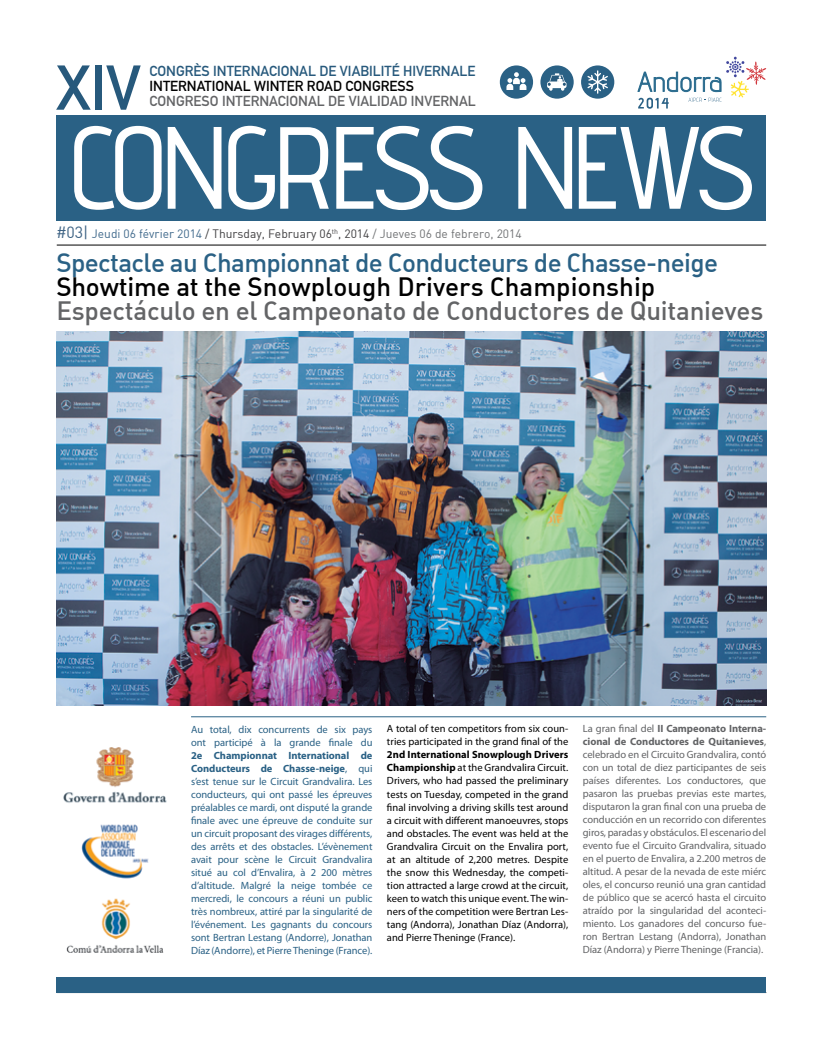
<style>
.page{position:relative;width:823px;height:1049px;background:#fff}
.page>*{position:absolute;margin:0;border:0;box-sizing:border-box;transform-origin:0 0}
.t1{font:800 109px "advent";color:#fff}
.t2{font:62.2px "DIN Mittelschrift Std";color:#27597c}
.t3{font:500 26px "DIN Alternate";letter-spacing:-.01em;color:#636466}
.t4{font:500 26px "DIN Alternate";letter-spacing:-.025em;color:#2a6185}
.t5{font:500 26px "DIN Alternate";color:#000}
.t6{font:16px "DIN";color:#3e6384}
.t7{font:14.3px "DIN Mittelschrift Std";color:#27597c}
.t8{font:14.3px "DIN Mittelschrift Std";color:#636466}
.t9{font:14.3px "DIN Mittelschrift Std";color:#000}
.t10{font:12px "DIN";color:#414042}
.t11{font:10.5px/13px "Myriad Pro";letter-spacing:-.005em;color:#636466;text-align:justify}
.t12{font:10.5px/13px "Myriad Pro";letter-spacing:-.005em;color:#2a6185}
.t13{font:10.5px/13px "Myriad Pro";letter-spacing:.005em;color:#000}
.s1{color:#426b8d}
.s2{color:#727476}
.s3{font-weight:700}
</style>
<div class="page">
<div style="left:57px;top:115px;width:708px;height:106px;background:#2a6185"></div>
<img style="left:57px;top:332px;width:708px;height:374px">
<img style="left:63px;top:747px;width:104px;height:206px">
<svg style="left:540px;top:65px;width:33px;height:34px"></svg>
<svg style="left:581px;top:65px;width:33px;height:34px"></svg>
<svg style="left:499px;top:65px;width:33px;height:34px"></svg>
<svg style="left:637px;top:57px;width:128px;height:52px"></svg>
<hr style="left:57px;top:245px;width:708px;height:1px;background:#000">
<hr style="left:191px;top:716px;width:574px;height:1px;background:#2a6185">
<div style="left:57px;top:977px;width:708px;height:16px;background:#2a6185"></div>
<h2 class="t2" style="left:57px;top:51px;width:85px">XIV</h2>
<h3 class="t7" style="left:149px;top:62px;width:327px">CONGRÈS INTERNACIONAL DE VIABILITÉ HIVERNALE</h3>
<h3 class="t9" style="left:149px;top:77px;width:13px">INTERNATIONAL</h3>
<h3 class="t9" style="left:254px;top:77px;width:21px">WINTER</h3>
<h3 class="t9" style="left:307px;top:77px;width:10px">ROAD</h3>
<h3 class="t9" style="left:345px;top:77px;width:18px">CONGRESS</h3>
<h3 class="t8" style="left:149px;top:92px;width:220px">CONGRESO INTERNACIONAL DE VIALIDAD</h3>
<h3 class="t8" style="left:410px;top:92px;width:14px">INVERNAL</h3>
<h1 class="t1" style="left:71px;top:90px;width:681px">CONGRESS NEWS</h1>
<h3 class="t6" style="left:56px;top:222px;width:34px">#03|</h3>
<h3 class="t4" style="left:56px;top:246px;width:662px">Spectacle au Championnat de Conducteurs de Chasse-neige</h3>
<h3 class="t5" style="left:56px;top:270px;width:600px">Showtime at the Snowplough Drivers Championship</h3>
<h3 class="t3" style="left:56px;top:294px;width:708px">Espectáculo en el Campeonato de Conductores de Quitanieves</h3>
<p class="t10" style="left:92px;top:226px;width:431px"><span class="s1">Jeudi 06 février 2014</span> / Thursday, February 06<sup>th</sup>, 2014 <span class="s2">/ Jueves 06 de febrero, 2014</span></p>
<p class="t12" style="left:191px;top:723px;width:183px">Au total, dix concurrents de six pays ont participé à la grande finale du</p>
<p class="t12" style="left:191px;top:749px;width:183px;text-align:justify"><span class="s3">2e Championnat International de Conducteurs de Chasse-neige</span>, qui s’est tenue sur le Circuit Grandvalira. Les conducteurs, qui ont passé les épreuves préalables ce mardi, ont disputé la grande finale avec une épreuve de conduite sur un circuit proposant des virages différents, des arrêts et des obstacles. L’évènement avait pour scène le Circuit Grandvalira situé au col d’Envalira, à 2 200 mètres d’altitude. Malgré la neige tombée ce mercredi, le concours a réuni un public très nombreux, attiré par la singularité de l’événement. Les gagnants du concours sont Bertran Lestang (Andorre), Jonathan Díaz (Andorre), et Pierre Theninge (France).</p>
<p class="t13" style="left:387px;top:723px;width:183px">A total of ten competitors from six coun&shy;tries participated in the grand final of the</p>
<p class="t13" style="left:387px;top:749px;width:183px;text-align:justify"><span class="s3">2nd International Snowplough Drivers Championship</span> at the Grandvalira Circuit.<br>Drivers, who had passed the preliminary tests on Tuesday, competed in the grand final involving a driving skills test around a circuit with different manoeuvres, stops and obstacles. The event was held at the Grandvalira Circuit on the Envalira port, at an altitude of 2,200 metres. Despite the snow this Wednesday, the competi&shy;tion attracted a large crowd at the circuit, keen to watch this unique event. The win&shy;ners of the competition were Bertran Les&shy;tang (Andorra), Jonathan Díaz (Andorra), and Pierre Theninge (France).</p>
<p class="t11" style="left:582px;top:723px;width:185px">La gran final del <span class="s3">II Campeonato Interna&shy;cional de Conductores de Quitanieves</span>, celebrado en el Circuito Grandvalira, contó con un total de diez participantes de seis países diferentes. Los conductores, que pasaron las pruebas previas este martes, disputaron la gran final con una prueba de conducción en un recorrido con diferentes giros, paradas y obstáculos. El escenario del evento fue el Circuito Grandvalira, situado en el puerto de Envalira, a 2.200 metros de altitud. A pesar de la nevada de este miérc oles, el concurso reunió una gran cantidad de público que se acercó hasta el circuito atraído por la singularidad del aconteci&shy;miento. Los ganadores del concurso fue&shy;ron Bertran Lestang (Andorra), Jonathan Díaz (Andorra) y Pierre Theninge (Francia).</p>
</div>
